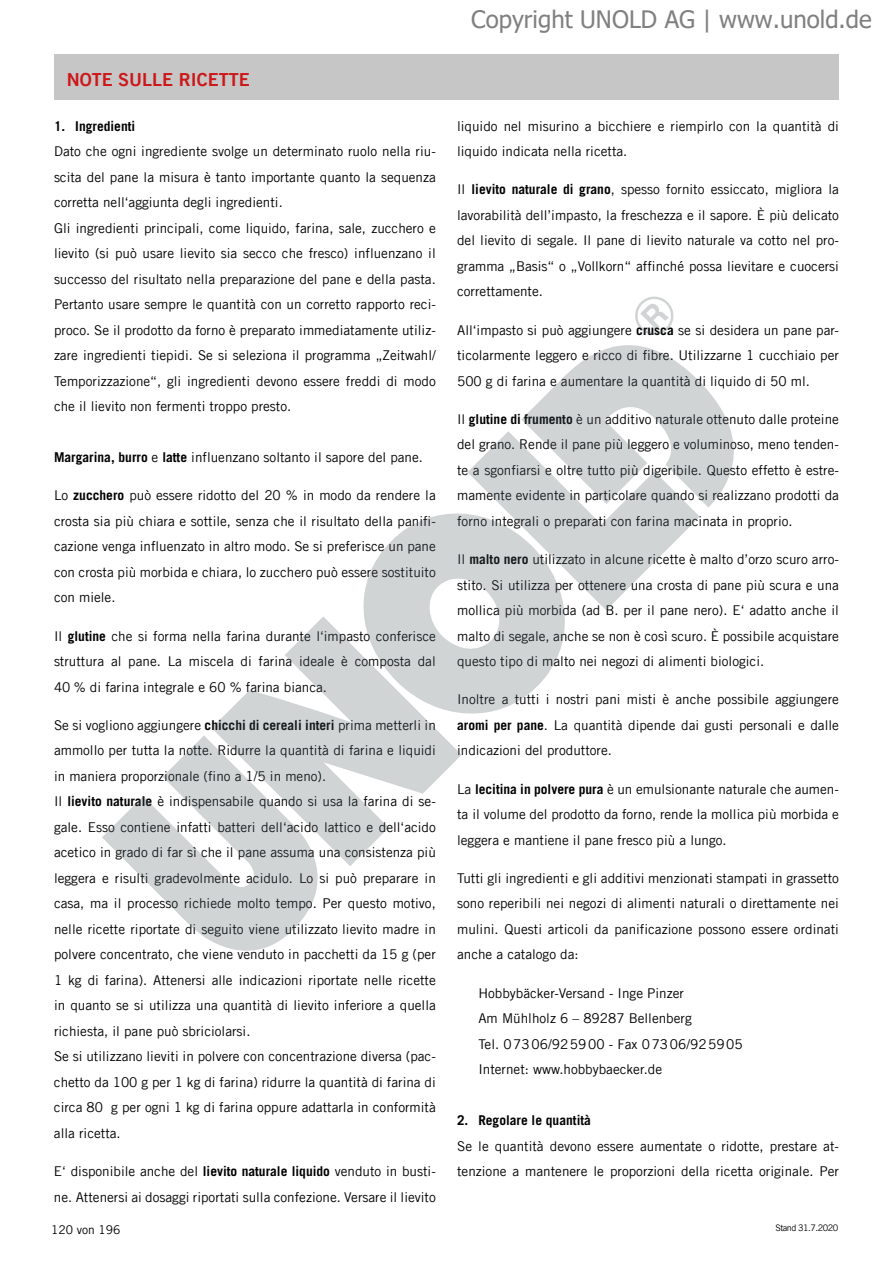
<style>
.page{position:relative;width:893px;height:1263px;background:#fff}
.page>*{position:absolute;margin:0;border:0;box-sizing:border-box;transform-origin:0 0}
.t1{font:24px "Tahoma";color:#808080}
.t2{font:18px "Trade Gothic LT Com Bd 2";color:#cd1719}
.t3{font:13.5px/25.5px "Trade Gothic LT Com";color:#000;text-align:justify}
.t4{font:700 13.5px "Trade Gothic LT Com";color:#000}
.t5{font:12px "Trade Gothic LT Com";color:#000}
.t6{font:9px "Trade Gothic LT Com";letter-spacing:-.055em;color:#000}
.s1{font-weight:700}
</style>
<div class="page">
<div style="left:54px;top:54px;width:785px;height:46px;background:#c6c6c6"></div>
<svg style="left:563px;top:345px;width:171px;height:163px;fill:#d0d4d5"></svg>
<svg style="left:467px;top:378px;width:233px;height:232px;fill:#d0d4d5"></svg>
<svg style="left:363px;top:473px;width:242px;height:241px;fill:#d0d4d5"></svg>
<svg style="left:212px;top:616px;width:250px;height:250px;fill:#d0d4d5"></svg>
<svg style="left:102px;top:733px;width:246px;height:218px;fill:#d0d4d5"></svg>
<svg style="left:635px;top:296px;width:39px;height:39px"></svg>
<h2 class="t2" style="left:67px;top:68px;width:185px">NOTE SULLE RICETTE</h2>
<p class="t4" style="left:54px;top:117px;width:83px">1. Ingredienti</p>
<p class="t3" style="left:54px;top:138px;width:383px;text-align:left">Dato che ogni ingrediente svolge un determinato ruolo nella riu&shy;scita del pane la misura è tanto importante quanto la sequenza corretta nell‘aggiunta degli ingredienti.<br>Gli ingredienti principali, come liquido, farina, sale, zucchero e lievito (si può usare lievito sia secco che fresco) influenzano il successo del risultato nella preparazione del pane e della pasta.<br>Pertanto usare sempre le quantità con un corretto rapporto reci&shy;proco. Se il prodotto da forno è preparato immediatamente utiliz&shy;zare ingredienti tiepidi. Se si seleziona il programma „Zeitwahl/ Temporizzazione“, gli ingredienti devono essere freddi di modo che il lievito non fermenti troppo presto.</p>
<p class="t3" style="left:54px;top:444px;width:370px"><span class="s1">Margarina, burro</span> e <span class="s1">latte</span> influenzano soltanto il sapore del pane.</p>
<p class="t3" style="left:54px;top:483px;width:383px">Lo <span class="s1">zucchero</span> può essere ridotto del 20 % in modo da rendere la crosta sia più chiara e sottile, senza che il risultato della panifi&shy;cazione venga influenzato in altro modo. Se si preferisce un pane con crosta più morbida e chiara, lo zucchero può essere sostituito con miele.</p>
<p class="t3" style="left:54px;top:623px;width:383px">Il <span class="s1">glutine</span> che si forma nella farina durante l‘impasto conferisce struttura al pane. La miscela di farina ideale è composta dal 40 % di farina integrale e 60 % farina bianca.</p>
<p class="t3" style="left:54px;top:712px;width:383px;text-align:left">Se si vogliono aggiungere <span class="s1">chicchi di cereali interi</span> prima metterli in ammollo per tutta la notte. Ridurre la quantità di farina e liquidi in maniera proporzionale (fino a 1/5 in meno).<br>Il <span class="s1">lievito naturale</span> è indispensabile quando si usa la farina di se&shy;gale. Esso contiene infatti batteri dell‘acido lattico e dell‘acido acetico in grado di far sì che il pane assuma una consistenza più leggera e risulti gradevolmente acidulo. Lo si può preparare in casa, ma il processo richiede molto tempo. Per questo motivo, nelle ricette riportate di seguito viene utilizzato lievito madre in polvere concentrato, che viene venduto in pacchetti da 15 g (per 1 kg di farina). Attenersi alle indicazioni riportate nelle ricette in quanto se si utilizza una quantità di lievito inferiore a quella richiesta, il pane può sbriciolarsi.<br>Se si utilizzano lieviti in polvere con concentrazione diversa (pac&shy;chetto da 100 g per 1 kg di farina) ridurre la quantità di farina di circa 80 g per ogni 1 kg di farina oppure adattarla in conformità alla ricetta.</p>
<p class="t3" style="left:54px;top:1158px;width:383px">E‘ disponibile anche del <span class="s1">lievito naturale liquido</span> venduto in busti&shy;ne. Attenersi ai dosaggi riportati sulla confezione. Versare il lievito</p>
<h1 class="t1" style="left:471px;top:3px;width:402px">Copyright UNOLD AG | www.unold.de</h1>
<p class="t3" style="left:457px;top:113px;width:383px">liquido nel misurino a bicchiere e riempirlo con la quantità di liquido indicata nella ricetta.</p>
<p class="t3" style="left:457px;top:177px;width:383px">Il <span class="s1">lievito naturale di grano</span>, spesso fornito essiccato, migliora la lavorabilità dell’impasto, la freschezza e il sapore. È più delicato del lievito di segale. Il pane di lievito naturale va cotto nel pro&shy;gramma „Basis“ o „Vollkorn“ affinché possa lievitare e cuocersi correttamente.</p>
<p class="t3" style="left:457px;top:317px;width:383px">All‘impasto si può aggiungere <span class="s1">crusca</span> se si desidera un pane par&shy;ticolarmente leggero e ricco di fibre. Utilizzarne 1 cucchiaio per 500 g di farina e aumentare la quantità di liquido di 50 ml.</p>
<p class="t3" style="left:457px;top:406px;width:383px">Il <span class="s1">glutine di frumento</span> è un additivo naturale ottenuto dalle proteine del grano. Rende il pane più leggero e voluminoso, meno tenden&shy;te a sgonfiarsi e oltre tutto più digeribile. Questo effetto è estre&shy;mamente evidente in particolare quando si realizzano prodotti da forno integrali o preparati con farina macinata in proprio.</p>
<p class="t3" style="left:457px;top:546px;width:383px">Il <span class="s1">malto nero</span> utilizzato in alcune ricette è malto d’orzo scuro arro&shy;stito. Si utilizza per ottenere una crosta di pane più scura e una mollica più morbida (ad B. per il pane nero). E‘ adatto anche il malto di segale, anche se non è così scuro. È possibile acquistare questo tipo di malto nei negozi di alimenti biologici.</p>
<p class="t3" style="left:457px;top:687px;width:383px">Inoltre a tutti i nostri pani misti è anche possibile aggiungere <span class="s1">aromi per pane</span>. La quantità dipende dai gusti personali e dalle indicazioni del produttore.</p>
<p class="t3" style="left:457px;top:776px;width:383px">La <span class="s1">lecitina in polvere pura</span> è un emulsionante naturale che aumen&shy;ta il volume del prodotto da forno, rende la mollica più morbida e leggera e mantiene il pane fresco più a lungo.</p>
<p class="t3" style="left:457px;top:865px;width:383px">Tutti gli ingredienti e gli additivi menzionati stampati in grassetto sono reperibili nei negozi di alimenti naturali o direttamente nei mulini. Questi articoli da panificazione possono essere ordinati anche a catalogo da:</p>
<p class="t3" style="left:478px;top:980px;width:266px;text-align:left">Hobbybäcker-Versand - Inge Pinzer<br>Am Mühlholz 6 – 89287 Bellenberg<br>Tel. 07306/925900 - Fax 07306/925905<br>Internet: www.hobbybaecker.de</p>
<p class="t4" style="left:457px;top:1112px;width:135px">2. Regolare le quantità</p>
<p class="t3" style="left:457px;top:1133px;width:383px">Se le quantità devono essere aumentate o ridotte, prestare at&shy;tenzione a mantenere le proporzioni della ricetta originale. Per</p>
<p class="t5" style="left:51px;top:1222px;width:71px">120 von 196</p>
<p class="t6" style="left:775px;top:1222px;width:64px">Stand 31.7.2020</p>
</div>
